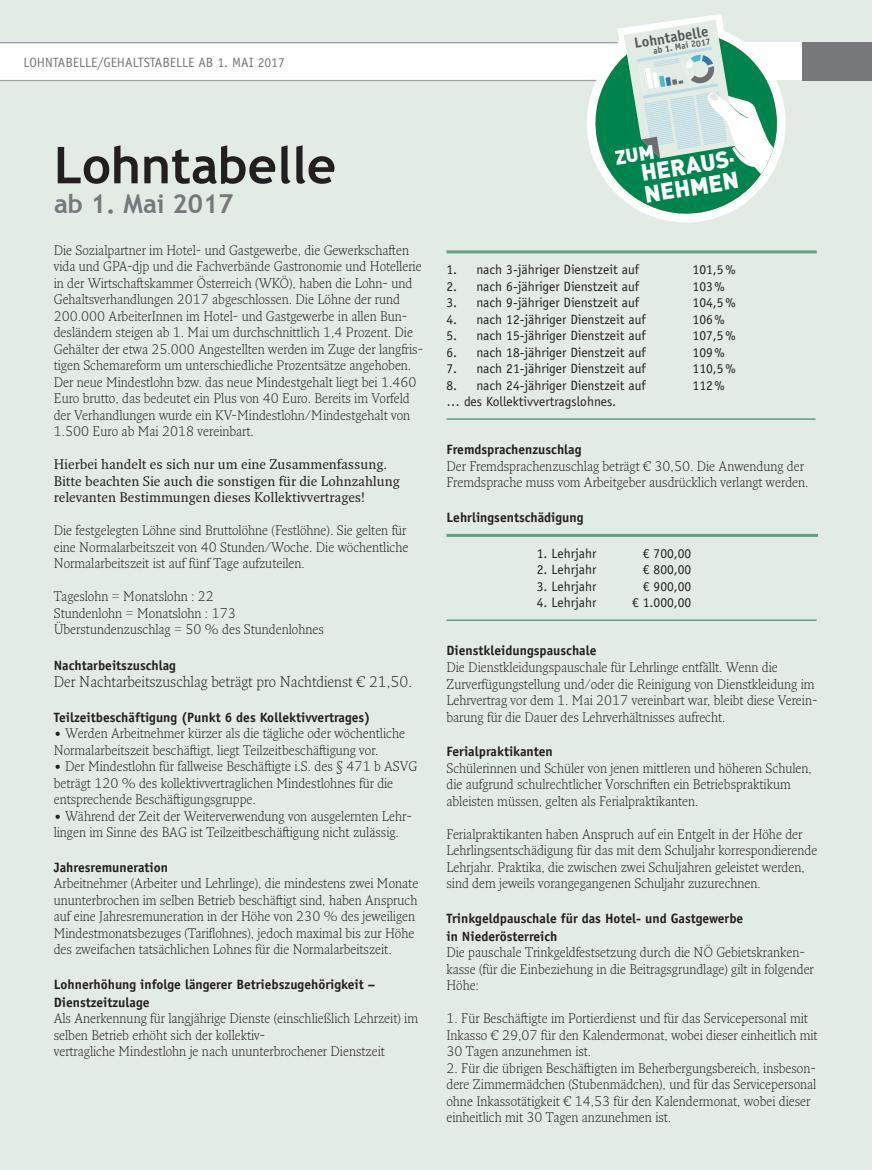
<style>
.page{position:relative;width:872px;height:1170px;background:#fff}
.page>*{position:absolute;margin:0;border:0;box-sizing:border-box;transform-origin:0 0}
.t1{font:700 50.85px "Trebuchet MS";color:#231f20}
.t2{font:700 26.1px "Trebuchet MS";color:#76787b}
.t3{font:900 23.1px/21.8px "DIN";color:#fff}
.t4{font:300 15px "Fresco Pro";color:#231f20}
.t5{font:700 14.7px "Officina Sans Std";color:#57585a}
.t6{font:300 13.5px/16.5px "Fresco Pro";color:#231f20}
.t7{font:13.5px "Officina Sans Std";color:#231f20}
.t8{font:700 13.5px/18px "Officina Sans Std";color:#231f20}
.t9{font:13.5px/16.5px "Fresco Pro";color:#231f20}
.t10{font:13.5px "Officina Sans Std";color:#76787b}
.t11{font:700 9px "Officina Sans Std";color:#57585a}
</style>
<div class="page">
<div style="left:0;top:81px;width:872px;height:1088px;background:#e2ece5"></div>
<div style="left:803px;top:41px;width:69px;height:40px;background:#76787b"></div>
<hr style="left:0;top:80px;width:618px;height:1px;background:#9d9fa2">
<hr style="left:0;top:41px;width:618px;height:2px;background:#9d9fa2">
<div style="left:0;top:0;width:872px;height:41px;background:#e2ece5"></div>
<hr style="left:446px;top:250px;width:370px;height:3px;background:#5da17e">
<hr style="left:446px;top:418px;width:369px;height:2px;background:#5da17e">
<hr style="left:446px;top:534px;width:372px;height:3px;background:#5da17e">
<hr style="left:446px;top:619px;width:370px;height:2px;background:#5da17e">
<svg style="left:588px;top:14px;width:196px;height:206px"></svg>
<p class="t10" style="left:23px;top:55px;width:263px">LOHNTABELLE/GEHALTSTABELLE AB 1. MAI 2017</p>
<p class="t5" style="left:633px;top:34px;width:76px;rotate:-9deg">Lohntabelle</p>
<p class="t11" style="left:652px;top:45px;width:60px;rotate:-10deg">ab 1. Mai 2017</p>
<h1 class="t1" style="left:54px;top:133px;width:284px">Lohntabelle</h1>
<h2 class="t2" style="left:54px;top:188px;width:181px">ab 1. Mai 2017</h2>
<p class="t6" style="left:54px;top:241px;width:371px">Die Sozialpartner im Hotel- und Gastgewerbe, die Gewerkschaften vida und GPA-djp und die Fachverbände Gastronomie und Hotellerie in der Wirtschaftskammer Österreich (WKÖ), haben die Lohn- und Gehaltsverhandlungen 2017 abgeschlossen. Die Löhne der rund 200.000 ArbeiterInnen im Hotel- und Gastgewerbe in allen Bun&shy;desländern steigen ab 1. Mai um durchschnittlich 1,4 Prozent. Die Gehälter der etwa 25.000 Angestellten werden im Zuge der langfris&shy;tigen Schemareform um unterschiedliche Prozentsätze angehoben.<br>Der neue Mindestlohn bzw. das neue Mindestgehalt liegt bei 1.460<br>Euro brutto, das bedeutet ein Plus von 40 Euro. Bereits im Vorfeld der Verhandlungen wurde ein KV-Mindestlohn/Mindestgehalt von 1.500 Euro ab Mai 2018 vereinbart.</p>
<p class="t9" style="left:54px;top:456px;width:347px">Hierbei handelt es sich nur um eine Zusammenfassung.<br>Bitte beachten Sie auch die sonstigen für die Lohnzahlung relevanten Bestimmungen dieses Kollektivvertrages!</p>
<p class="t6" style="left:54px;top:522px;width:356px">Die festgelegten Löhne sind Bruttolöhne (Festlöhne). Sie gelten für eine Normalarbeitszeit von 40 Stunden/Woche. Die wöchentliche<br>Normalarbeitszeit ist auf fünf Tage aufzuteilen.</p>
<p class="t6" style="left:54px;top:588px;width:271px">Tageslohn = Monatslohn : 22<br>Stundenlohn = Monatslohn : 173<br>Überstundenzuschlag = 50 % des Stundenlohnes</p>
<p class="t8" style="left:54px;top:656px;width:124px">Nachtarbeitszuschlag</p>
<p class="t4" style="left:54px;top:672px;width:360px">Der Nachtarbeitszuschlag beträgt pro Nachtdienst € 21,50.</p>
<p class="t8" style="left:54px;top:707px;width:318px">Teilzeitbeschäftigung (Punkt 6 des Kollektivvertrages)</p>
<p class="t6" style="left:54px;top:724px;width:353px">• Werden Arbeitnehmer kürzer als die tägliche oder wöchentliche<br>Normalarbeitszeit beschäftigt, liegt Teilzeitbeschäftigung vor.</p>
<p class="t6" style="left:54px;top:757px;width:365px">• Der Mindestlohn für fallweise Beschäftigte i.S. des § 471 b ASVG beträgt 120 % des kollektivvertraglichen Mindestlohnes für die entsprechende Beschäftigungsgruppe.</p>
<p class="t6" style="left:54px;top:807px;width:359px">• Während der Zeit der Weiterverwendung von ausgelernten Lehr&shy;lingen im Sinne des BAG ist Teilzeitbeschäftigung nicht zulässig.</p>
<p class="t8" style="left:54px;top:857px;width:116px">Jahresremuneration</p>
<p class="t6" style="left:54px;top:874px;width:366px">Arbeitnehmer (Arbeiter und Lehrlinge), die mindestens zwei Monate ununterbrochen im selben Betrieb beschäftigt sind, haben Anspruch auf eine Jahresremuneration in der Höhe von 230 % des jeweiligen Mindestmonatsbezuges (Tariflohnes), jedoch maximal bis zur Höhe des zweifachen tatsächlichen Lohnes für die Normalarbeitszeit.</p>
<p class="t8" style="left:54px;top:974px;width:323px">Lohnerhöhung infolge längerer Betriebszugehörigkeit –<br>Dienstzeitzulage</p>
<p class="t6" style="left:54px;top:1009px;width:366px">Als Anerkennung für langjährige Dienste (einschließlich Lehrzeit) im selben Betrieb erhöht sich der kollektiv-<br>vertragliche Mindestlohn je nach ununterbrochener Dienstzeit</p>
<h3 class="t3" style="left:639px;top:161px;width:97px;rotate:-9deg">HERAUS-<br>NEHMEN</h3>
<p class="t7" style="left:446px;top:261px;width:194px">1. nach 3-jähriger Dienstzeit auf</p>
<p class="t7" style="left:692px;top:261px;width:45px">101,5%</p>
<p class="t7" style="left:446px;top:278px;width:194px">2. nach 6-jähriger Dienstzeit auf</p>
<p class="t7" style="left:692px;top:278px;width:34px">103%</p>
<p class="t7" style="left:446px;top:294px;width:194px">3. nach 9-jähriger Dienstzeit auf</p>
<p class="t7" style="left:692px;top:294px;width:45px">104,5%</p>
<p class="t7" style="left:446px;top:311px;width:201px">4. nach 12-jähriger Dienstzeit auf</p>
<p class="t7" style="left:692px;top:311px;width:34px">106%</p>
<p class="t7" style="left:446px;top:327px;width:201px">5. nach 15-jähriger Dienstzeit auf</p>
<p class="t7" style="left:692px;top:327px;width:45px">107,5%</p>
<p class="t7" style="left:446px;top:344px;width:201px">6. nach 18-jähriger Dienstzeit auf</p>
<p class="t7" style="left:692px;top:344px;width:34px">109%</p>
<p class="t7" style="left:446px;top:360px;width:201px">7. nach 21-jähriger Dienstzeit auf</p>
<p class="t7" style="left:692px;top:360px;width:45px">110,5%</p>
<p class="t7" style="left:446px;top:377px;width:201px">8. nach 24-jähriger Dienstzeit auf</p>
<p class="t7" style="left:692px;top:377px;width:34px">112%</p>
<p class="t7" style="left:446px;top:393px;width:171px">… des Kollektivvertragslohnes.</p>
<p class="t8" style="left:446px;top:440px;width:137px">Fremdsprachenzuschlag</p>
<p class="t6" style="left:446px;top:457px;width:363px">Der Fremdsprachenzuschlag beträgt € 30,50. Die Anwendung der<br>Fremdsprache muss vom Arbeitgeber ausdrücklich verlangt werden.</p>
<p class="t8" style="left:446px;top:508px;width:138px">Lehrlingsentschädigung</p>
<p class="t7" style="left:537px;top:545px;width:61px">1. Lehrjahr</p>
<p class="t7" style="left:643px;top:545px;width:50px">€ 700,00</p>
<p class="t7" style="left:537px;top:561px;width:61px">2. Lehrjahr</p>
<p class="t7" style="left:643px;top:561px;width:50px">€ 800,00</p>
<p class="t7" style="left:537px;top:578px;width:61px">3. Lehrjahr</p>
<p class="t7" style="left:643px;top:578px;width:50px">€ 900,00</p>
<p class="t7" style="left:537px;top:594px;width:61px">4. Lehrjahr</p>
<p class="t7" style="left:632px;top:594px;width:61px">€ 1.000,00</p>
<p class="t8" style="left:446px;top:641px;width:151px">Dienstkleidungspauschale</p>
<p class="t6" style="left:446px;top:658px;width:372px">Die Dienstkleidungspauschale für Lehrlinge entfällt. Wenn die Zurverfügungstellung und/oder die Reinigung von Dienstkleidung im Lehrvertrag vor dem 1. Mai 2017 vereinbart war, bleibt diese Verein&shy;barung für die Dauer des Lehrverhältnisses aufrecht.</p>
<p class="t8" style="left:446px;top:742px;width:108px">Ferialpraktikanten</p>
<p class="t6" style="left:446px;top:759px;width:367px">Schülerinnen und Schüler von jenen mittleren und höheren Schulen, die aufgrund schulrechtlicher Vorschriften ein Betriebspraktikum ableisten müssen, gelten als Ferialpraktikanten.</p>
<p class="t6" style="left:446px;top:825px;width:372px">Ferialpraktikanten haben Anspruch auf ein Entgelt in der Höhe der Lehrlingsentschädigung für das mit dem Schuljahr korrespondierende Lehrjahr. Praktika, die zwischen zwei Schuljahren geleistet werden, sind dem jeweils vorangegangenen Schuljahr zuzurechnen.</p>
<p class="t8" style="left:446px;top:908px;width:298px">Trinkgeldpauschale für das Hotel- und Gastgewerbe in Niederösterreich</p>
<p class="t6" style="left:446px;top:943px;width:369px">Die pauschale Trinkgeldfestsetzung durch die NÖ Gebietskranken&shy;kasse (für die Einbeziehung in die Beitragsgrundlage) gilt in folgender<br>Höhe:</p>
<p class="t6" style="left:446px;top:1009px;width:373px">1. Für Beschäftigte im Portierdienst und für das Servicepersonal mit<br>Inkasso € 29,07 für den Kalendermonat, wobei dieser einheitlich mit<br>30 Tagen anzunehmen ist.</p>
<p class="t6" style="left:446px;top:1059px;width:371px">2. Für die übrigen Beschäftigten im Beherbergungsbereich, insbeson&shy;dere Zimmermädchen (Stubenmädchen), und für das Servicepersonal ohne Inkassotätigkeit € 14,53 für den Kalendermonat, wobei dieser einheitlich mit 30 Tagen anzunehmen ist.</p>
</div>
